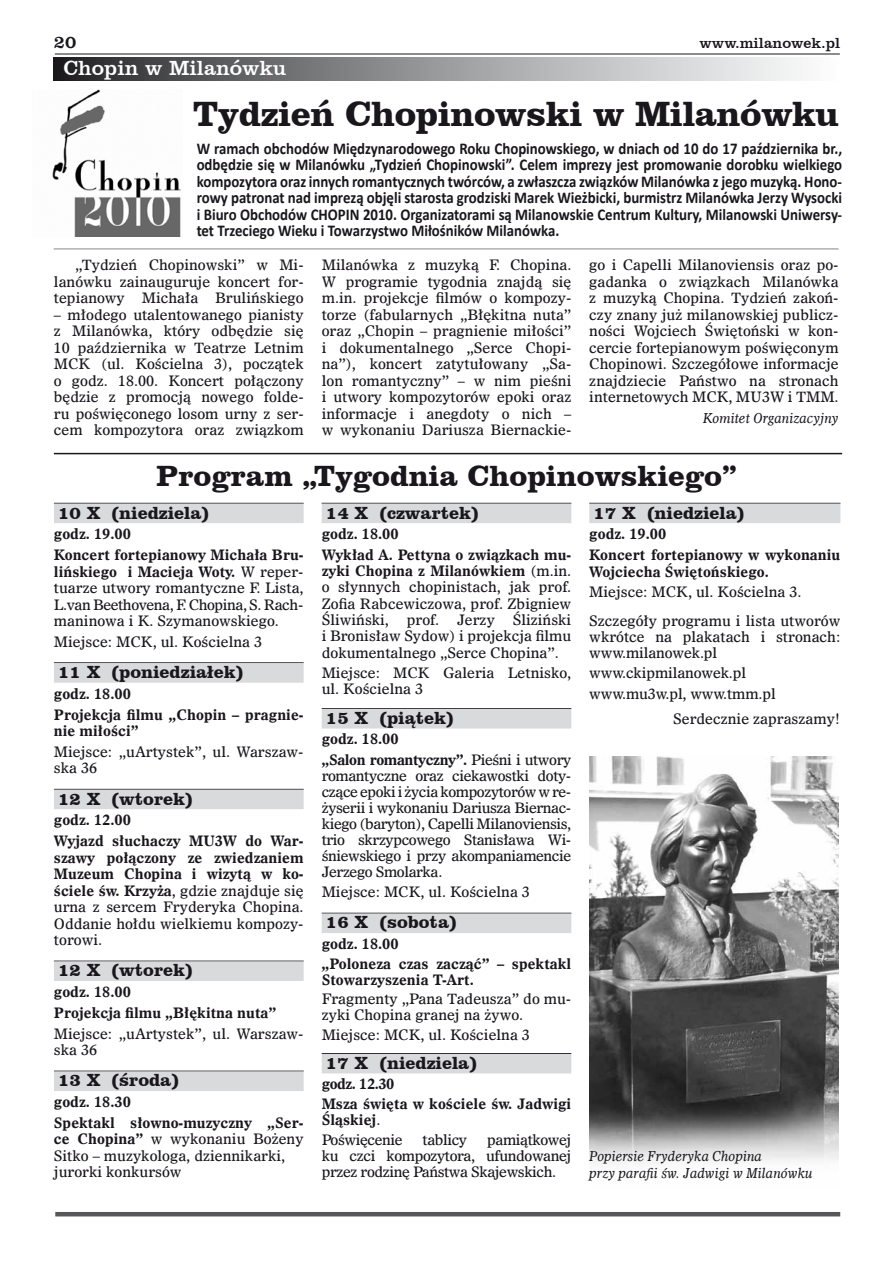
<style>
.page{position:relative;width:893px;height:1263px;background:#fff}
.page>*{position:absolute;margin:0;border:0;box-sizing:border-box;transform-origin:0 0}
.t1{font:700 36px "Clarendon L2";letter-spacing:-.01em;color:#1a171c}
.t2{font:700 30px "Clarendon L2";color:#1a171c}
.t3{font:21px "Clarendon L2";color:#fff}
.t4{font:700 18px "Clarendon L2";color:#1a171c}
.t5{font:18px "Clarendon EU";color:#1a171c}
.t6{font:700 16.5px/16.5px "Calibri";color:#1a171c;text-align:justify;scale:.9 1}
.t7{font:15px "Clarendon L2";color:#1a171c}
.t8{font:14.25px/16.5px "Dutch 811 EU";color:#1a171c;text-align:justify}
.t9{font:700 14.25px/20.7px "Dutch 811 EU";color:#1a171c}
.t10{font:700 14.25px/20.2px "Dutch 811 EU";letter-spacing:-.03em;color:#1a171c}
.t11{font:14.25px/19.5px "Dutch 811 EU";letter-spacing:-.03em;color:#1a171c}
.t12{font:italic 13.5px/16.2px "Dutch 811 EU";color:#1a171c;scale:.9 1}
.s1{font-weight:700}
.s2{font-weight:400}
</style>
<div class="page">
<hr style="left:55px;top:54px;width:785px;height:1px;background:#1a171c">
<hr style="left:55px;top:1212px;width:785px;height:4px;background:#58585a">
<div style="left:54px;top:57px;width:785px;height:24px;background:linear-gradient(to right,#2a2a2d,#fff)"></div>
<hr style="left:54px;top:503px;width:250px;height:1px;background:#1a171c">
<div style="left:54px;top:504px;width:250px;height:19px;background:#d9dadb"></div>
<hr style="left:54px;top:662px;width:250px;height:1px;background:#1a171c">
<div style="left:54px;top:663px;width:250px;height:20px;background:#d9dadb"></div>
<hr style="left:54px;top:789px;width:250px;height:1px;background:#1a171c">
<div style="left:54px;top:790px;width:250px;height:19px;background:#d9dadb"></div>
<div style="left:54px;top:961px;width:250px;height:20px;background:#d9dadb"></div>
<div style="left:54px;top:1071px;width:250px;height:20px;background:#d9dadb"></div>
<hr style="left:322px;top:503px;width:249px;height:1px;background:#1a171c">
<div style="left:322px;top:504px;width:249px;height:19px;background:#d9dadb"></div>
<hr style="left:322px;top:708px;width:249px;height:1px;background:#1a171c">
<div style="left:322px;top:709px;width:249px;height:19px;background:#d9dadb"></div>
<div style="left:322px;top:913px;width:249px;height:20px;background:#d9dadb"></div>
<hr style="left:322px;top:1053px;width:249px;height:1px;background:#1a171c">
<div style="left:322px;top:1054px;width:249px;height:19px;background:#d9dadb"></div>
<hr style="left:54px;top:453px;width:788px;height:1px;background:#1a171c">
<img style="left:52px;top:89px;width:129px;height:148px">
<hr style="left:54px;top:249px;width:785px;height:1px;background:#87888a">
<hr style="left:589px;top:503px;width:251px;height:1px;background:#1a171c">
<div style="left:589px;top:504px;width:251px;height:19px;background:#d9dadb"></div>
<img style="left:589px;top:757px;width:250px;height:406px">
<p class="t5" style="left:54px;top:30px;width:24px">20</p>
<p class="t7" style="left:699px;top:33px;width:142px">www.milanowek.pl</p>
<h3 class="t3" style="left:63px;top:54px;width:225px">Chopin w Milanówku</h3>
<h1 class="t1" style="left:193px;top:90px;width:647px">Tydzień Chopinowski w Milanówku</h1>
<p class="t6" style="left:197px;top:139px;width:719px">W ramach obchodów Międzynarodowego Roku Chopinowskiego, w dniach od 10 do 17 października br., odbędzie się w Milanówku „Tydzień Chopinowski”. Celem imprezy jest promowanie dorobku wielkiego kompozytora oraz innych romantycznych twórców, a zwłaszcza związków Milanówka z jego muzyką. Hono&shy;rowy patronat nad imprezą objęli starosta grodziski Marek Wieżbicki, burmistrz Milanówka Jerzy Wysocki i Biuro Obchodów CHOPIN 2010. Organizatorami są Milanowskie Centrum Kultury, Milanowski Uniwersy&shy;tet Trzeciego Wieku i Towarzystwo Miłośników Milanówka.</p>
<p class="t8" style="left:54px;top:257px;width:251px;text-indent:21px">„Tydzień Chopinowski” w Mi&shy;lanówku zainauguruje koncert for&shy;tepianowy Michała Brulińskiego</p>
<p class="t8" style="left:54px;top:307px;width:251px">– młodego utalentowanego pianisty z Milanówka, który odbędzie się 10 października w Teatrze Letnim MCK (ul. Kościelna 3), początek o godz. 18.00. Koncert połączony będzie z promocją nowego folde&shy;ru poświęconego losom urny z ser&shy;cem kompozytora oraz związkom</p>
<p class="t8" style="left:322px;top:257px;width:251px">Milanówka z muzyką F. Chopina.<br>W programie tygodnia znajdą się m.in. projekcje filmów o kompozy&shy;torze (fabularnych „Błękitna nuta” oraz „Chopin – pragnienie miłości” i dokumentalnego „Serce Chopi&shy;na”), koncert zatytułowany „Sa&shy;lon romantyczny” – w nim pieśni i utwory kompozytorów epoki oraz informacje i anegdoty o nich – w wykonaniu Dariusza Biernackie-</p>
<p class="t8" style="left:589px;top:257px;width:251px">go i Capelli Milanoviensis oraz po&shy;gadanka o związkach Milanówka z muzyką Chopina. Tydzień zakoń&shy;czy znany już milanowskiej publicz&shy;ności Wojciech Świętoński w kon&shy;cercie fortepianowym poświęconym Chopinowi. Szczegółowe informacje znajdziecie Państwo na stronach internetowych MCK, MU3W i TMM.</p>
<p class="t12" style="left:703px;top:410px;width:152px">Komitet Organizacyjny</p>
<h2 class="t2" style="left:156px;top:455px;width:582px">Program „Tygodnia Chopinowskiego”</h2>
<p class="t4" style="left:58px;top:500px;width:152px">10 X (niedziela)</p>
<p class="t9" style="left:54px;top:524px;width:251px">godz. 19.00<br>Koncert fortepianowy Michała Bru-</p>
<p class="t8" style="left:54px;top:563px;width:251px"><span class="s1">lińskiego i Macieja Woty.</span> W reper&shy;tuarze utwory romantyczne F. Lista, L.van Beethovena, F. Chopina, S. Rach&shy;maninowa i K. Szymanowskiego.</p>
<p class="t8" style="left:54px;top:634px;width:210px">Miejsce: MCK, ul. Kościelna 3</p>
<p class="t4" style="left:58px;top:660px;width:186px">11 X (poniedziałek)</p>
<p class="t9" style="left:54px;top:684px;width:251px">godz. 18.00<br>Projekcja filmu „Chopin – pragnie-</p>
<p class="t9" style="left:54px;top:721px;width:86px">nie miłości”</p>
<p class="t8" style="left:54px;top:744px;width:251px">Miejsce: „uArtystek”, ul. Warszaw&shy;ska 36</p>
<p class="t4" style="left:58px;top:786px;width:136px">12 X (wtorek)</p>
<p class="t9" style="left:54px;top:810px;width:251px">godz. 12.00<br>Wyjazd słuchaczy MU3W do War-</p>
<p class="t8" style="left:54px;top:849px;width:251px"><span class="s1">szawy połączony ze zwiedzaniem Muzeum Chopina i wizytą w ko&shy;ściele św. Krzyża</span>, gdzie znajduje się urna z sercem Fryderyka Chopina.<br>Oddanie hołdu wielkiemu kompozy&shy;torowi.</p>
<p class="t4" style="left:58px;top:958px;width:136px">12 X (wtorek)</p>
<p class="t9" style="left:54px;top:982px;width:224px">godz. 18.00<br>Projekcja filmu „Błękitna nuta”</p>
<p class="t8" style="left:54px;top:1025px;width:251px">Miejsce: „uArtystek”, ul. Warszaw&shy;ska 36</p>
<p class="t4" style="left:58px;top:1068px;width:122px">13 X (środa)</p>
<p class="t9" style="left:54px;top:1092px;width:251px">godz. 18.30<br>Spektakl słowno-muzyczny „Ser-</p>
<p class="t8" style="left:54px;top:1131px;width:251px;text-align:left"><span class="s1">ce Chopina”</span> w wykonaniu Bożeny<br>Sitko – muzykologa, dziennikarki, jurorki konkursów</p>
<p class="t4" style="left:326px;top:500px;width:154px">14 X (czwartek)</p>
<p class="t9" style="left:322px;top:524px;width:251px">godz. 18.00<br>Wykład A. Pettyna o związkach mu-</p>
<p class="t8" style="left:322px;top:563px;width:251px"><span class="s1">zyki Chopina z Milanówkiem</span> (m.in. o słynnych chopinistach, jak prof.<br>Zofia Rabcewiczowa, prof. Zbigniew Śliwiński,</p>
<p class="t8" style="left:322px;top:612px;width:251px;text-indent:191px">Śliziński i Bronisław Sydow) i projekcja filmu dokumentalnego „Serce Chopina”.</p>
<p class="t8" style="left:322px;top:665px;width:251px">Miejsce: MCK Galeria Letnisko, ul. Kościelna 3</p>
<p class="t4" style="left:326px;top:706px;width:129px">15 X (piątek)</p>
<p class="t10" style="left:322px;top:730px;width:251px">godz. 18.00<br>„Salon romantyczny”. <span class="s2">Pieśni i utwory</span></p>
<p class="t8" style="left:322px;top:768px;width:251px;line-height:16px">romantyczne oraz ciekawostki doty&shy;czące epoki i życia kompozytorów w re&shy;żyserii i wykonaniu Dariusza Biernac&shy;kiego (baryton), Capelli Milanoviensis, trio skrzypcowego Stanisława Wi&shy;śniewskiego i przy akompaniamencie Jerzego Smolarka.</p>
<p class="t8" style="left:322px;top:884px;width:210px">Miejsce: MCK, ul. Kościelna 3</p>
<p class="t4" style="left:326px;top:910px;width:132px">16 X (sobota)</p>
<p class="t9" style="left:322px;top:934px;width:251px;line-height:20.2px">godz. 18.00<br>„Poloneza czas zacząć” – spektakl</p>
<p class="t9" style="left:322px;top:970px;width:154px">Stowarzyszenia T-Art.</p>
<p class="t8" style="left:322px;top:991px;width:251px;line-height:16px">Fragmenty „Pana Tadeusza” do mu&shy;zyki Chopina granej na żywo.</p>
<p class="t8" style="left:322px;top:1027px;width:210px">Miejsce: MCK, ul. Kościelna 3</p>
<p class="t4" style="left:326px;top:1051px;width:152px">17 X (niedziela)</p>
<p class="t9" style="left:322px;top:1074px;width:251px;line-height:20.2px">godz. 12.30<br>Msza święta w kościele św. Jadwigi</p>
<p class="t11" style="left:322px;top:1111px;width:82px"><span class="s1">Śląskiej</span>.<br>Poświęcenie</p>
<p class="t8" style="left:407px;top:612px;width:34px">prof.</p>
<p class="t8" style="left:457px;top:612px;width:39px">Jerzy</p>
<p class="t8" style="left:322px;top:1132px;width:251px;text-indent:165px">pamiątkowej ku czci kompozytora, ufundowanej przez rodzinę Państwa Skajewskich.</p>
<p class="t11" style="left:423px;top:1130px;width:46px">tablicy</p>
<p class="t4" style="left:594px;top:500px;width:152px">17 X (niedziela)</p>
<p class="t9" style="left:589px;top:524px;width:253px">godz. 19.00<br>Koncert fortepianowy w wykonaniu</p>
<p class="t9" style="left:589px;top:562px;width:181px">Wojciecha Świętońskiego.</p>
<p class="t8" style="left:589px;top:578px;width:253px;line-height:28.7px">Miejsce: MCK, ul. Kościelna 3.<br>Szczegóły programu i lista utworów</p>
<p class="t8" style="left:589px;top:629px;width:253px;line-height:15.9px">wkrótce na plakatach i stronach: www.milanowek.pl</p>
<p class="t8" style="left:589px;top:663px;width:188px;line-height:20.7px">www.ckipmilanowek.pl www.mu3w.pl, www.tmm.pl</p>
<p class="t8" style="left:673px;top:711px;width:169px">Serdecznie zapraszamy!</p>
<p class="t12" style="left:589px;top:1148px;width:250px">Popiersie Fryderyka Chopina<br>przy parafii św. Jadwigi w Milanówku</p>
</div>
